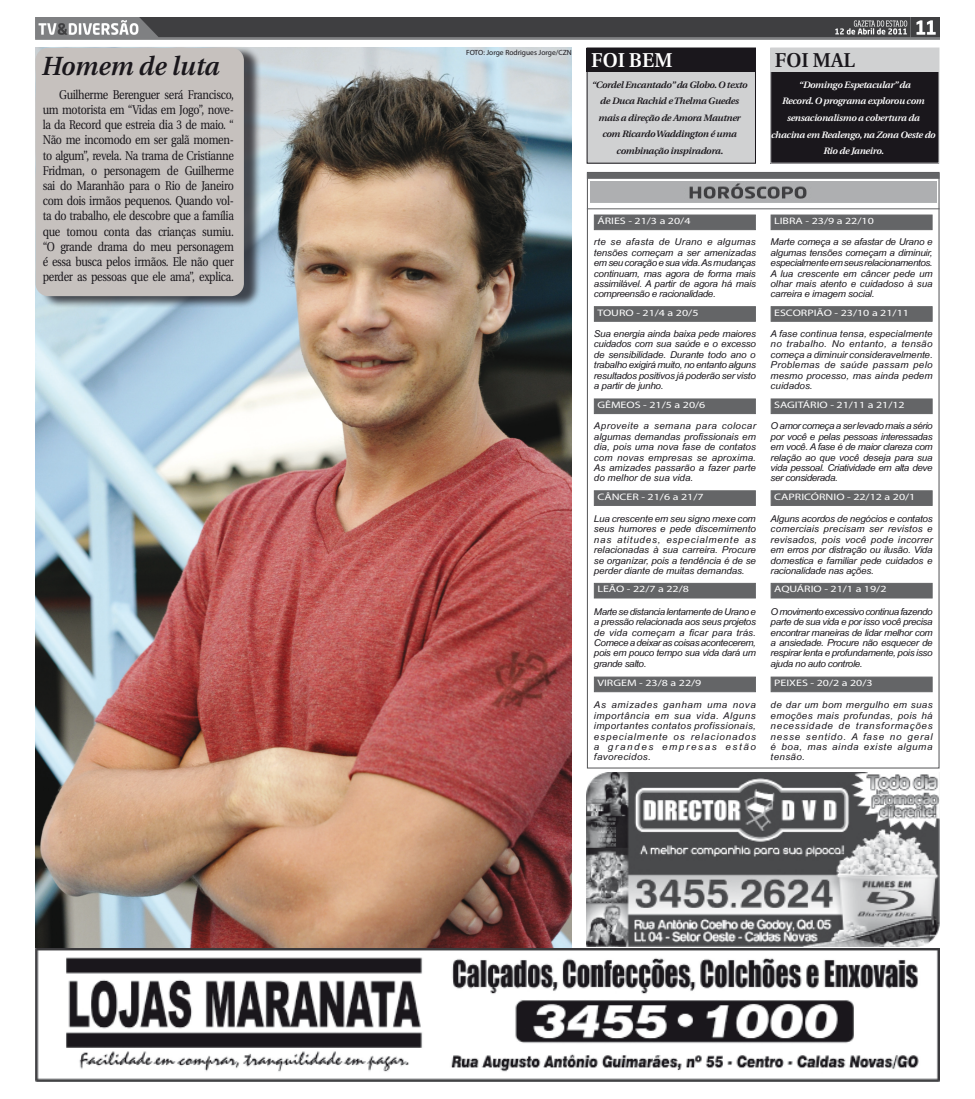
<style>
.page{position:relative;width:975px;height:1099px;background:#fff}
.page>*{position:absolute;margin:0;border:0;box-sizing:border-box;transform-origin:0 0}
.Título_Artigos{font:italic 600 26.25px "Utopia";color:#1a171c}
.Corpo_de_Texto{font:600 20px "Utopia";color:#fff}
.Corpo_de_Texto-2{font:600 20px "Utopia";color:#1a171c}
.Corpo_de_Texto-3{font:12.62px/15.2px "Utopia";letter-spacing:-.03em;color:#1a171c;text-align:justify;scale:.84 1}
.Horoscopo{font:italic 9.38px/10.4px "Arial Narrow";letter-spacing:-.015em;color:#1a171c;text-align:justify;scale:1.27 1}
.Horoscopo-2{font:9.38px "Myriad Pro";color:#fff;scale:1.27 1}
.Corpo_de_Texto-4{font:italic 600 9.25px/16.6px "Utopia";letter-spacing:-.03em;color:#1a171c;text-align:center;scale:1.05 1}
.Corpo_de_Texto-5{font:italic 600 9.25px/16.6px "Utopia";letter-spacing:-.03em;color:#fff;text-align:center;scale:1.05 1}
.Crédito_Fotos{font:7.5px "Myriad Pro";color:#1a171c}
</style>
<div class="page">
<img style="left:35px;top:18px;width:904px;height:22px">
<img style="left:35px;top:48px;width:537px;height:900px">
<img style="left:587px;top:772px;width:352px;height:174px">
<div style="left:587px;top:48px;width:168px;height:115px;background:#d0d1d2"></div>
<div style="left:586px;top:48px;width:169px;height:23px;background:#1a171c"></div>
<div style="left:770px;top:48px;width:168px;height:115px;background:#1a171c"></div>
<div style="left:770px;top:48px;width:169px;height:23px;background:#d0d1d2"></div>
<div style="left:40px;top:46px;width:222px;height:262px;background:#1a171c;opacity:.75"></div>
<div style="left:35px;top:48px;width:209px;height:248px;background:#c6c1be;border-radius:13px"></div>
<img style="left:35px;top:948px;width:904px;height:133px">
<div style="left:587px;top:173px;width:352px;height:6px;background:#646567"></div>
<hr style="left:587px;top:208px;width:352px;height:1px;background:#646567">
<img style="left:590px;top:181px;width:345px;height:21px">
<div style="left:593px;top:214px;width:162px;height:16px;background:#646567;border:1px solid #646567"></div>
<div style="left:594px;top:306px;width:161px;height:16px;background:#646567;border:1px solid #646567"></div>
<div style="left:593px;top:398px;width:162px;height:16px;background:#646567;border:1px solid #646567"></div>
<div style="left:593px;top:490px;width:162px;height:16px;background:#646567;border:1px solid #646567"></div>
<div style="left:593px;top:583px;width:162px;height:15px;background:#646567"></div>
<div style="left:594px;top:676px;width:161px;height:16px;background:#646567;border:1px solid #646567"></div>
<div style="left:770px;top:214px;width:162px;height:16px;background:#646567;border:1px solid #646567"></div>
<div style="left:770px;top:306px;width:162px;height:16px;background:#646567;border:1px solid #646567"></div>
<div style="left:770px;top:398px;width:162px;height:16px;background:#646567;border:1px solid #646567"></div>
<div style="left:770px;top:490px;width:162px;height:16px;background:#646567;border:1px solid #646567"></div>
<div style="left:770px;top:583px;width:162px;height:15px;background:#646567"></div>
<div style="left:770px;top:676px;width:162px;height:16px;background:#646567;border:1px solid #646567"></div>
<p class="Título_Artigos" style="left:42px;top:51px;width:179px">Homem de luta</p>
<p class="Corpo_de_Texto-3" style="left:43px;top:87px;width:229px;text-indent:17px">Guilherme Berenguer será Francisco, um motorista em “Vidas em Jogo”, nove&shy;la da Record que estreia dia 3 de maio. “ Não me incomodo em ser galã momen&shy;to algum”, revela. Na trama de Cristianne Fridman, o personagem de Guilherme sai do Maranhão para o Rio de Janeiro com dois irmãos pequenos. Quando vol&shy;ta do trabalho, ele descobre que a família que tomou conta das crianças sumiu. “O grande drama do meu personagem é essa busca pelos irmãos. Ele não quer perder as pessoas que ele ama”, explica.</p>
<p class="Crédito_Fotos" style="left:466px;top:48px;width:107px">FOTO: Jorge Rodrigues Jorge/CZN</p>
<p class="Corpo_de_Texto" style="left:591px;top:49px;width:83px">FOI BEM</p>
<p class="Corpo_de_Texto-4" style="left:591px;top:76px;width:150px">“Cordel Encantado” da Globo. O texto de Duca Rachid e Thelma Guedes mais a direção de Amora Mautner com Ricardo Waddington é uma combinação inspiradora.</p>
<p class="Corpo_de_Texto-5" style="left:771px;top:76px;width:158px">“Domingo Espetacular” da<br>Record. O programa explorou com sensacionalismo a cobertura da chacina em Realengo, na Zona Oeste do<br>Rio de Janeiro.</p>
<p class="Corpo_de_Texto-2" style="left:774px;top:49px;width:82px">FOI MAL</p>
<p class="Horoscopo-2" style="left:597px;top:215px;width:75px">ÁRIES - 21/3 a 20/4</p>
<p class="Horoscopo-2" style="left:774px;top:215px;width:80px">LIBRA - 23/9 a 22/10</p>
<p class="Horoscopo" style="left:594px;top:237px;width:129px">rte se afasta de Urano e algumas tensões começam a ser amenizadas em seu coração e sua vida. As mudanças continuam, mas agora de forma mais assimilável. A partir de agora há mais compreensão e racionalidade.</p>
<p class="Horoscopo" style="left:770px;top:237px;width:129px">Marte começa a se afastar de Urano e algumas tensões começam a diminuir, especialmente em seus relacionamentos.<br>A lua crescente em câncer pede um olhar mais atento e cuidadoso à sua carreira e imagem social.</p>
<p class="Horoscopo" style="left:770px;top:328px;width:129px">A fase continua tensa, especialmente no trabalho. No entanto, a tensão começa a diminuir consideravelmente.<br>Problemas de saúde passam pelo mesmo processo, mas ainda pedem cuidados.</p>
<p class="Horoscopo" style="left:770px;top:420px;width:129px">O amor começa a ser levado mais a sério por você e pelas pessoas interessadas em você. A fase é de maior clareza com relação ao que você deseja para sua vida pessoal. Criatividade em alta deve ser considerada.</p>
<p class="Horoscopo" style="left:770px;top:513px;width:129px">Alguns acordos de negócios e contatos comerciais precisam ser revistos e revisados, pois você pode incorrer em erros por distração ou ilusão. Vida domestica e familiar pede cuidados e racionalidade nas ações.</p>
<p class="Horoscopo" style="left:770px;top:606px;width:129px">O movimento excessivo continua fazendo parte de sua vida e por isso você precisa encontrar maneiras de lidar melhor com a ansiedade. Procure não esquecer de respirar lenta e profundamente, pois isso ajuda no auto controle.</p>
<p class="Horoscopo" style="left:770px;top:699px;width:129px">de dar um bom mergulho em suas emoções mais profundas, pois há necessidade de transformações nesse sentido. A fase no geral é boa, mas ainda existe alguma tensão.</p>
<p class="Horoscopo-2" style="left:774px;top:306px;width:108px">ESCORPIÃO - 23/10 a 21/11</p>
<p class="Horoscopo-2" style="left:597px;top:306px;width:81px">TOURO - 21/4 a 20/5</p>
<p class="Horoscopo" style="left:594px;top:328px;width:129px">Sua energia ainda baixa pede maiores cuidados com sua saúde e o excesso de sensibilidade. Durante todo ano o trabalho exigirá muito, no entanto alguns resultados positivos já poderão ser visto a partir de junho.</p>
<p class="Horoscopo" style="left:594px;top:420px;width:129px">Aproveite a semana para colocar algumas demandas profissionais em dia, pois uma nova fase de contatos com novas empresas se aproxima.<br>As amizades passarão a fazer parte do melhor de sua vida.</p>
<p class="Horoscopo" style="left:594px;top:513px;width:129px">Lua crescente em seu signo mexe com seus humores e pede discernimento nas atitudes, especialmente as relacionadas à sua carreira. Procure se organizar, pois a tendência é de se perder diante de muitas demandas.</p>
<p class="Horoscopo" style="left:594px;top:606px;width:129px">Marte se distancia lentamente de Urano e a pressão relacionada aos seus projetos de vida começam a ficar para trás.<br>Comece a deixar as coisas acontecerem, pois em pouco tempo sua vida dará um grande salto.</p>
<p class="Horoscopo" style="left:594px;top:699px;width:129px">As amizades ganham uma nova importância em sua vida. Alguns importantes contatos profissionais, especialmente os relacionados a grandes empresas estão favorecidos.</p>
<p class="Horoscopo-2" style="left:774px;top:399px;width:104px">SAGITÁRIO - 21/11 a 21/12</p>
<p class="Horoscopo-2" style="left:597px;top:399px;width:87px">GÊMEOS - 21/5 a 20/6</p>
<p class="Horoscopo-2" style="left:774px;top:490px;width:113px">CAPRICÓRNIO - 22/12 a 20/1</p>
<p class="Horoscopo-2" style="left:597px;top:490px;width:85px">CÂNCER - 21/6 a 21/7</p>
<p class="Horoscopo-2" style="left:774px;top:583px;width:90px">AQUÁRIO - 21/1 a 19/2</p>
<p class="Horoscopo-2" style="left:597px;top:583px;width:74px">LEÃO - 22/7 a 22/8</p>
<p class="Horoscopo-2" style="left:597px;top:677px;width:83px">VIRGEM - 23/8 a 22/9</p>
<p class="Horoscopo-2" style="left:774px;top:677px;width:79px">PEIXES - 20/2 a 20/3</p>
</div>
